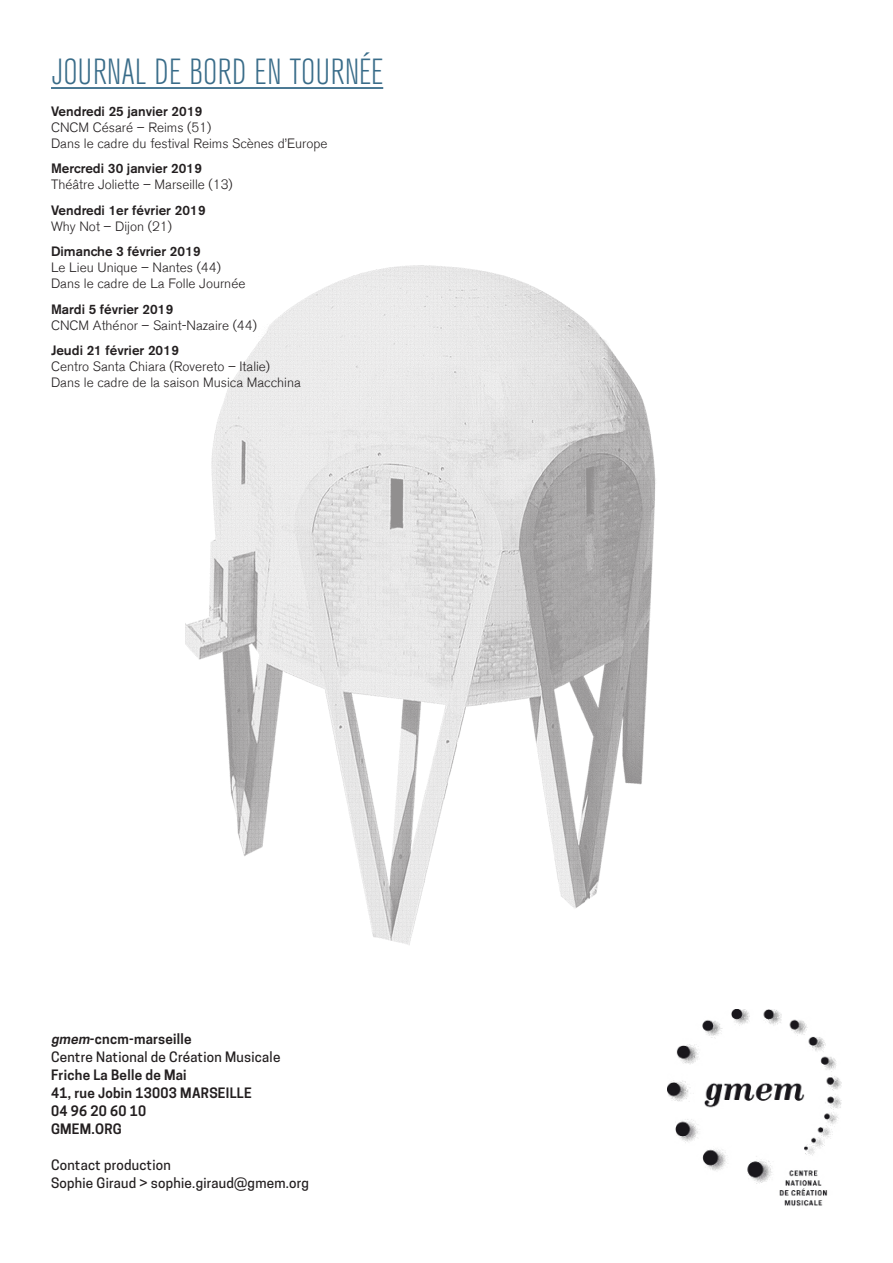
<style>
.page{position:relative;width:893px;height:1263px;background:#fff}
.page>*{position:absolute;margin:0;border:0;box-sizing:border-box;transform-origin:0 0}
.titre{font:300 condensed 36px "Akzidenz Grotesk BE";letter-spacing:.01em;color:#396c89}
.t1{font:300 13.5px "Akzidenz Grotesk BE";color:#231f20}
.t2{font:500 13.5px "Akzidenz Grotesk BE";color:#231f20}
.t3{font:500 13.5px/18px "Cooper Hewitt";letter-spacing:.02em;color:#231f20}
.t4{font:600 13.5px "Cooper Hewitt";letter-spacing:.02em;color:#231f20}
.s1{font-style:italic}
.s2{font-weight:600}
</style>
<div class="page">
<img style="left:668px;top:1009px;width:174px;height:197px">
<img style="left:186px;top:265px;width:470px;height:680px">
<hr style="left:51px;top:87px;width:332px;height:2px;background:#396c89">
<p class="titre" style="left:51px;top:53px;width:334px">JOURNAL DE BORD EN TOURNÉE</p>
<p class="t2" style="left:51px;top:103px;width:153px">Vendredi 25 janvier 2019</p>
<p class="t1" style="left:51px;top:120px;width:162px">CNCM Césaré – Reims (51)</p>
<p class="t1" style="left:51px;top:136px;width:278px">Dans le cadre du festival Reims Scènes d’Europe</p>
<p class="t2" style="left:51px;top:160px;width:152px">Mercredi 30 janvier 2019</p>
<p class="t1" style="left:51px;top:177px;width:183px">Théâtre Joliette – Marseille (13)</p>
<p class="t2" style="left:51px;top:202px;width:156px">Vendredi 1er février 2019</p>
<p class="t1" style="left:51px;top:219px;width:122px">Why Not – Dijon (21)</p>
<p class="t2" style="left:51px;top:243px;width:151px">Dimanche 3 février 2019</p>
<p class="t1" style="left:51px;top:260px;width:171px">Le Lieu Unique – Nantes (44)</p>
<p class="t1" style="left:51px;top:276px;width:196px">Dans le cadre de La Folle Journée</p>
<p class="t2" style="left:51px;top:301px;width:124px">Mardi 5 février 2019</p>
<p class="t1" style="left:51px;top:318px;width:207px">CNCM Athénor – Saint-Nazaire (44)</p>
<p class="t2" style="left:51px;top:342px;width:129px">Jeudi 21 février 2019</p>
<p class="t1" style="left:51px;top:359px;width:221px">Centro Santa Chiara (Rovereto – Italie)</p>
<p class="t1" style="left:51px;top:375px;width:251px">Dans le cadre de la saison Musica Macchina</p>
<p class="t4" style="left:51px;top:1031px;width:142px"><span class="s1">gmem</span>-cncm-marseille</p>
<p class="t3" style="left:51px;top:1048px;width:231px">Centre National de Création Musicale<br><span class="s2">Friche La Belle de Mai</span></p>
<p class="t4" style="left:51px;top:1085px;width:202px">41, rue Jobin 13003 MARSEILLE</p>
<p class="t4" style="left:51px;top:1103px;width:97px">04 96 20 60 10</p>
<p class="t4" style="left:51px;top:1121px;width:72px">GMEM.ORG</p>
<p class="t3" style="left:51px;top:1156px;width:121px">Contact production</p>
<p class="t3" style="left:51px;top:1174px;width:259px">Sophie Giraud &gt; sophie.giraud@gmem.org</p>
</div>
